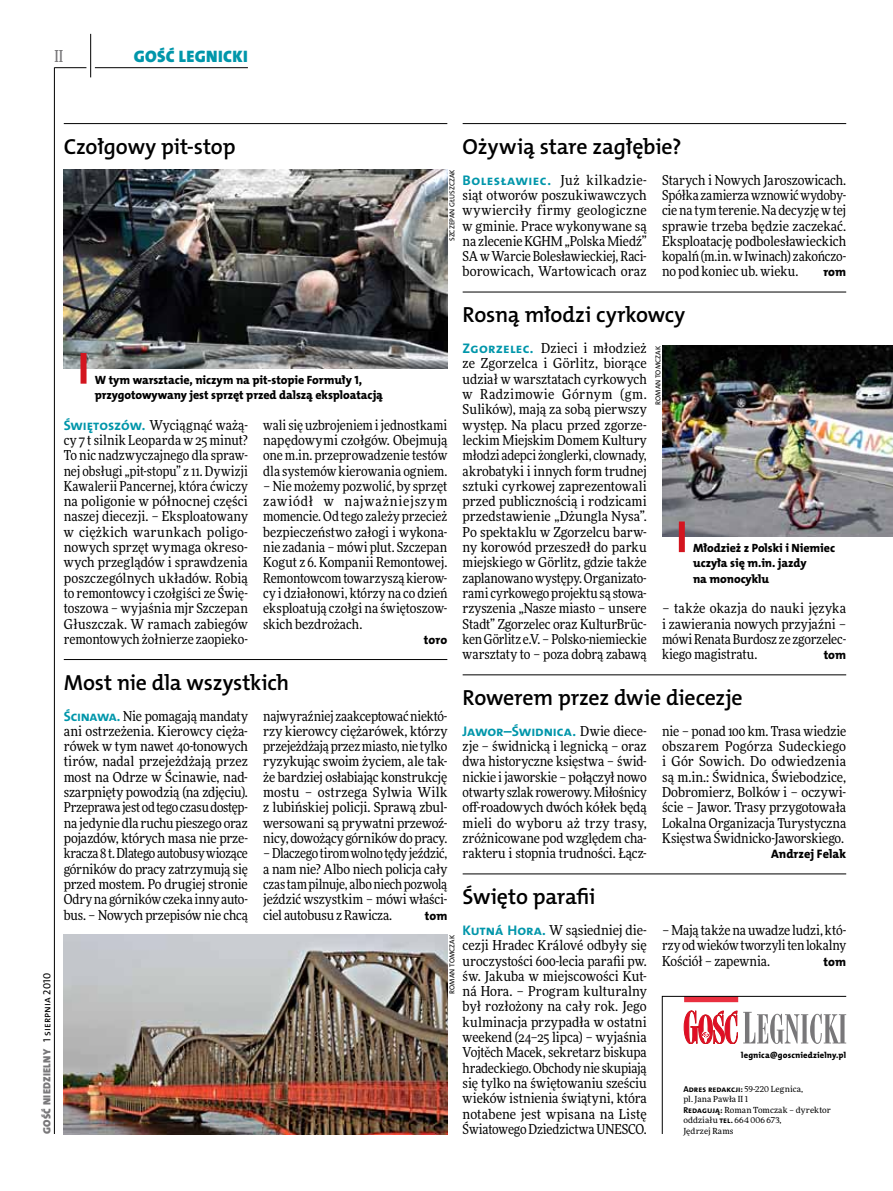
<style>
.page{position:relative;width:893px;height:1191px;background:#fff}
.page>*{position:absolute;margin:0;border:0;box-sizing:border-box;transform-origin:0 0}
.t1{font:21.9px "The Mix HP6 Se Bld";letter-spacing:-.01em;color:#000}
.t2{font:16.65px "The Mix HP9 Blk";letter-spacing:.02em;color:#0096aa}
.t3{font:500 16.5px "Freeday Narrow";color:#787779;scale:.9 1}
.t4{font:13.95px "The Mix HP7 Bld";letter-spacing:-.01em;color:#0096aa}
.t5{font:13.65px/15.3px "Freeday Narrow News";letter-spacing:-.005em;color:#000;text-align:justify}
.t6{font:12.3px "The Mix HP8 Ex Bld";letter-spacing:.005em;color:#000}
.t7{font:12px/15.3px "The Mix HP8 Ex Bld";letter-spacing:-.005em;color:#000}
.t8{font:10.5px "The Mix HP9 Blk";letter-spacing:.025em;color:#787779}
.t9{font:8.55px "The Mix HP7 Bld";letter-spacing:.005em;color:#000}
.t10{font:8.55px "The Mix HP8 Ex Bld";letter-spacing:.015em;color:#000}
.t11{font:8.4px/10.5px "Freeday News";letter-spacing:.015em;color:#000}
.t12{font:7.2px "The Mix HP5 Plain";letter-spacing:.01em;color:#000}
.s1{font-family:"The Mix HP7 Bld";font-size:13.95px;color:#0096aa}
.s2{font-family:"The Mix HP5 Plain";color:#000}
.s3{font-family:"Freeday Narrow News";font-size:13.65px;color:#000}
.s4{font-family:"Freeday News";font-size:8.4px}
.s5{font-family:"The Mix HP7 Bld";font-size:8.55px}
</style>
<div class="page">
<hr style="left:54px;top:67px;width:1px;height:1067px;background:#000">
<hr style="left:90px;top:34px;width:1px;height:43px;background:#000">
<hr style="left:54px;top:67px;width:32px;height:1px;background:#000">
<hr style="left:95px;top:67px;width:153px;height:1px;background:#000">
<svg style="left:662px;top:996px;width:185px;height:138px"></svg>
<hr style="left:64px;top:123px;width:383px;height:1px;background:#000">
<hr style="left:463px;top:123px;width:383px;height:1px;background:#000">
<hr style="left:64px;top:659px;width:383px;height:1px;background:#000">
<hr style="left:463px;top:292px;width:383px;height:1px;background:#000">
<hr style="left:463px;top:674px;width:383px;height:1px;background:#000">
<hr style="left:463px;top:873px;width:383px;height:1px;background:#000">
<img style="left:64px;top:169px;width:383px;height:199px">
<img style="left:64px;top:935px;width:383px;height:199px">
<img style="left:662px;top:345px;width:231px;height:192px">
<div style="left:81px;top:353px;width:6px;height:31px;background:#d3151f"></div>
<div style="left:679px;top:521px;width:6px;height:31px;background:#d3151f"></div>
<p class="t3" style="left:54px;top:46px;width:11px">II</p>
<p class="t2" style="left:134px;top:46px;width:115px">GOŚĆ LEGN ICKI</p>
<h1 class="t1" style="left:64px;top:132px;width:173px">Czołgowy pit-stop</h1>
<h1 class="t1" style="left:463px;top:132px;width:220px">Ożywią stare zagłębie?</h1>
<p class="t12" style="left:447px;top:241px;width:73px;rotate:-90deg">Szczepan Głuszczak</p>
<p class="t5" style="left:463px;top:172px;width:186px"><span class="s1">Bolesławiec.</span> Już kilkadzie&shy;siąt otworów poszukiwawczych wywierciły firmy geologiczne w gminie. Prace wykonywane są na zlecenie KGHM „Polska Miedź” SA w Warcie Bolesławieckiej, Raci&shy;borowicach, Wartowicach oraz</p>
<p class="t5" style="left:662px;top:172px;width:186px">Starych i Nowych Jaroszowicach.<br>Spółka zamierza wznowić wydoby&shy;cie na tym terenie. Na decyzję w tej sprawie trzeba będzie zaczekać.<br>Eksploatację podbolesławieckich kopalń (m.in. w Iwinach) zakończo&shy;no pod koniec ub. wieku.</p>
<p class="t6" style="left:823px;top:264px;width:23px">rom</p>
<p class="t8" style="left:40px;top:1134px;width:162px;rotate:-90deg">GOŚĆ NIEDZIELNY <span class="s2">1 sierpnia 2010</span></p>
<p class="t7" style="left:95px;top:372px;width:290px">W tym warsztacie, niczym na pit-stopie Formuły 1, przygotowywany jest sprzęt przed dalszą eksploatacją</p>
<p class="t5" style="left:64px;top:417px;width:186px"><span class="s1">Świętoszów.</span> Wyciągnąć ważą&shy;cy 7 t silnik Leoparda w 25 minut?<br>To nic nadzwyczajnego dla spraw&shy;nej obsługi „pit-stopu” z 11. Dywizji Kawalerii Pancernej, która ćwiczy na poligonie w północnej części naszej diecezji. – Eksploatowany w ciężkich warunkach poligo&shy;nowych sprzęt wymaga okreso&shy;wych przeglądów i sprawdzenia poszczególnych układów. Robią to remontowcy i czołgiści ze Świę&shy;toszowa – wyjaśnia mjr Szczepan Głuszczak. W ramach zabiegów remontowych żołnierze zaopieko-</p>
<p class="t5" style="left:263px;top:417px;width:186px">wali się uzbrojeniem i jednostkami napędowymi czołgów. Obejmują one m.in. przeprowadzenie testów dla systemów kierowania ogniem.</p>
<p class="t5" style="left:263px;top:478px;width:186px">– Nie możemy pozwolić, by sprzęt zawiódł w najważniejszym momencie. Od tego zależy przecież bezpieczeństwo załogi i wykona&shy;nie zadania – mówi plut. Szczepan Kogut z 6. Kompanii Remontowej.<br>Remontowcom towarzyszą kierow&shy;cy i działonowi, którzy na co dzień eksploatują czołgi na świętoszow&shy;skich bezdrożach.</p>
<p class="t6" style="left:424px;top:632px;width:25px">toro</p>
<h1 class="t1" style="left:64px;top:668px;width:227px">Most nie dla wszystkich</h1>
<p class="t5" style="left:64px;top:708px;width:186px"><span class="s1">Ścinawa.</span> Nie pomagają mandaty ani ostrzeżenia. Kierowcy cięża&shy;rówek w tym nawet 40-tonowych tirów, nadal przejeżdżają przez most na Odrze w Ścinawie, nad&shy;szarpnięty powodzią (na zdjęciu).<br>Przeprawa jest od tego czasu dostęp&shy;na jedynie dla ruchu pieszego oraz pojazdów, których masa nie prze&shy;kracza 8 t. Dlatego autobusy wiozące górników do pracy zatrzymują się przed mostem. Po drugiej stronie Odry na górników czeka inny auto&shy;bus. – Nowych przepisów nie chcą</p>
<p class="t5" style="left:263px;top:708px;width:186px">najwyraźniej zaakceptować niektó&shy;rzy kierowcy ciężarówek, którzy przejeżdżają przez miasto, nie tylko ryzykując swoim życiem, ale tak&shy;że bardziej osłabiając konstrukcję mostu – ostrzega Sylwia Wilk z lubińskiej policji. Sprawą zbul&shy;wersowani są prywatni przewoź&shy;nicy, dowożący górników do pracy.</p>
<p class="t5" style="left:263px;top:845px;width:186px">– Dlaczego tirom wolno tędy jeździć, a nam nie? Albo niech policja cały czas tam pilnuje, albo niech pozwolą jeździć wszystkim – mówi właści&shy;ciel autobusu z Rawicza.</p>
<p class="t6" style="left:425px;top:907px;width:23px">tom</p>
<h1 class="t1" style="left:463px;top:301px;width:224px">Rosną młodzi cyrkowcy</h1>
<p class="t5" style="left:463px;top:340px;width:186px"><span class="s1">Zgorzelec.</span> Dzieci i młodzież ze Zgorzelca i Görlitz, biorące udział w warsztatach cyrkowych w Radzimowie Górnym (gm.<br>Sulików), mają za sobą pierwszy występ. Na placu przed zgorze&shy;leckim Miejskim Domem Kultury młodzi adepci żonglerki, clownady, akrobatyki i innych form trudnej sztuki cyrkowej zaprezentowali przed publicznością i rodzicami przedstawienie „Dżungla Nysa”.<br>Po spektaklu w Zgorzelcu barw&shy;ny korowód przeszedł do parku miejskiego w Görlitz, gdzie także zaplanowano występy. Organizato&shy;rami cyrkowego projektu są stowa&shy;rzyszenia „Nasze miasto – unsere Stadt” Zgorzelec oraz KulturBrüc&shy;ken Görlitz e.V. – Polsko-niemieckie warsztaty to – poza dobrą zabawą</p>
<p class="t12" style="left:653px;top:405px;width:60px;rotate:-90deg">Roman Tomczak</p>
<p class="t7" style="left:693px;top:540px;width:143px">Młodzież z Polski i Niemiec uczyła się m.in. jazdy<br>na monocyklu</p>
<p class="t5" style="left:662px;top:600px;width:186px">– także okazja do nauki języka i zawierania nowych przyjaźni – mówi Renata Burdosz ze zgorzelec&shy;kiego magistratu.</p>
<p class="t6" style="left:824px;top:647px;width:23px">tom</p>
<h1 class="t1" style="left:463px;top:684px;width:282px">Rowerem przez dwie diecezje</h1>
<p class="t4" style="left:463px;top:722px;width:186px">Jawor–Świdnica. <span class="s3">Dwie diece-</span></p>
<p class="t5" style="left:463px;top:738px;width:186px">zje – świdnicką i legnicką – oraz dwa historyczne księstwa – świd&shy;nickie i jaworskie – połączył nowo otwarty szlak rowerowy. Miłośnicy off-roadowych dwóch kółek będą mieli do wyboru aż trzy trasy, zróżnicowane pod względem cha&shy;rakteru i stopnia trudności. Łącz-</p>
<h1 class="t1" style="left:463px;top:883px;width:135px">Święto parafii</h1>
<p class="t5" style="left:662px;top:723px;width:186px">nie – ponad 100 km. Trasa wiedzie obszarem Pogórza Sudeckiego i Gór Sowich. Do odwiedzenia są m.in.: Świdnica, Świebodzice, Dobromierz, Bolków i – oczywi&shy;ście – Jawor. Trasy przygotowała Lokalna Organizacja Turystyczna Księstwa Świdnicko-Jaworskiego.</p>
<p class="t6" style="left:771px;top:846px;width:77px">Andrzej Felak</p>
<p class="t5" style="left:463px;top:922px;width:186px"><span class="s1">Kutná Hora.</span> W sąsiedniej die&shy;cezji Hradec Králové odbyły się uroczystości 600-lecia parafii pw. św. Jakuba w miejscowości Kut&shy;ná Hora. – Program kulturalny był rozłożony na cały rok. Jego kulminacja przypadła w ostatni weekend (24–25 lipca) – wyjaśnia Vojtěch Macek, sekretarz biskupa hradeckiego. Obchody nie skupiają się tylko na świętowaniu sześciu wieków istnienia świątyni, która notabene jest wpisana na Listę Światowego Dziedzictwa UNESCO.</p>
<p class="t5" style="left:662px;top:922px;width:186px">– Mają także na uwadze ludzi, któ&shy;rzy od wieków tworzyli ten lokalny Kościół – zapewnia.</p>
<p class="t12" style="left:447px;top:993px;width:60px;rotate:-90deg">Roman Tomczak</p>
<p class="t6" style="left:824px;top:953px;width:23px">tom</p>
<p class="t10" style="left:741px;top:1050px;width:107px">legnica@goscniedzielny.pl</p>
<p class="t9" style="left:683px;top:1083px;width:121px">Adres redakcji: <span class="s4">59-220 Legnica,</span></p>
<p class="t11" style="left:683px;top:1094px;width:149px">pl. Jana Pawła II 1<br><span class="s5">Redagują:</span> Roman Tomczak – dyrektor oddziału <span class="s5">tel.</span> 664 006 673,<br>Jędrzej Rams</p>
</div>
